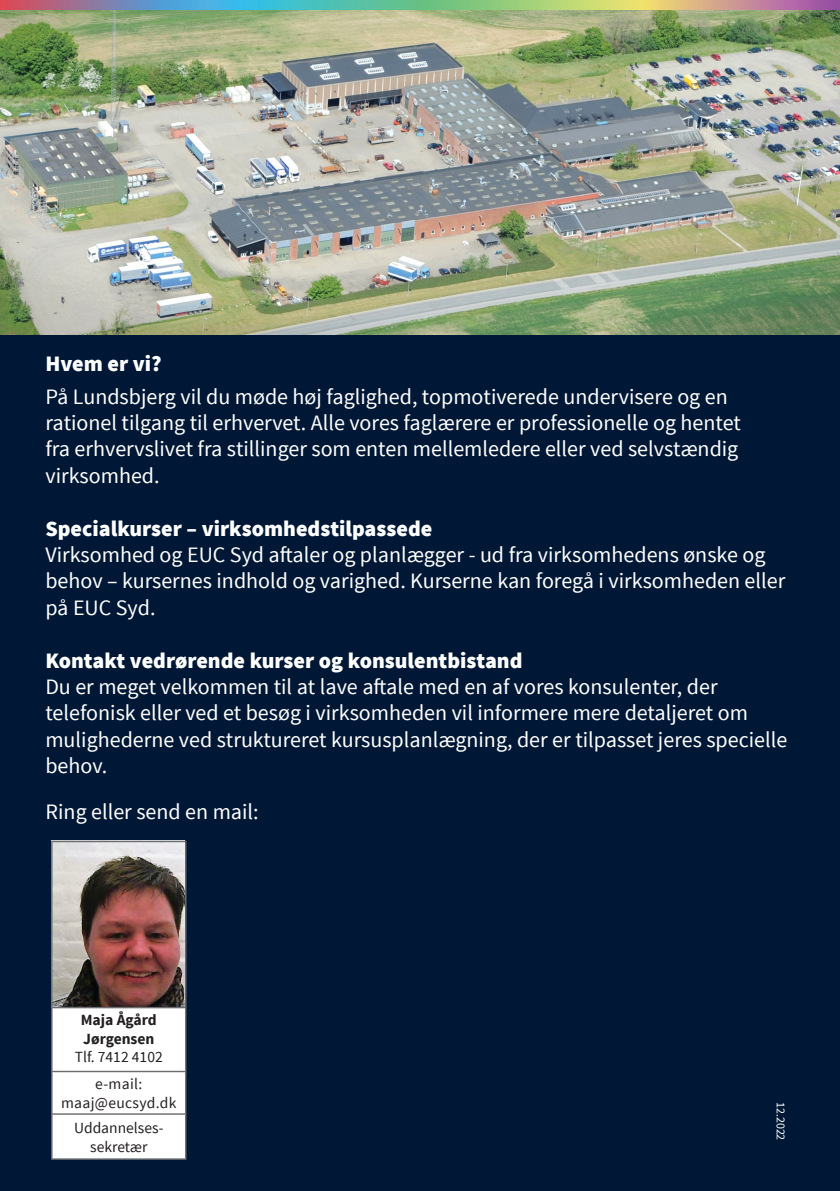
<style>
.page{position:relative;width:840px;height:1191px;background:#fff}
.page>*{position:absolute;margin:0;border:0;box-sizing:border-box;transform-origin:0 0}
.t1{font:22px/26.4px "Source Sans Pro";color:#fff}
.t2{font:900 22px "Source Sans Pro";color:#fff}
.t3{font:15.6px/26.6px "Source Sans Pro";color:#231f20;text-align:center}
.t4{font:700 15.6px/18.6px "Source Sans Pro";color:#231f20}
.t5{font:12px "Source Sans Pro";color:#fff}
</style>
<div class="page">
<div style="left:0;top:0;width:839px;height:1191px;background:#001835"></div>
<img style="left:0;top:10px;width:839px;height:324px">
<svg style="left:0;top:0;width:839px;height:10px;background:#8fa99b"></svg>
<img style="left:52px;top:842px;width:132px;height:165px">
<div style="left:52px;top:1008px;width:133px;height:150px;background:#fff"></div>
<hr style="left:51px;top:842px;width:1px;height:165px;background:#6c6d70">
<hr style="left:51px;top:1008px;width:1px;height:62px;background:#6c6d70">
<hr style="left:51px;top:1072px;width:1px;height:41px;background:#6c6d70">
<hr style="left:51px;top:1114px;width:1px;height:44px;background:#6c6d70">
<hr style="left:51px;top:840px;width:135px;height:2px;background:#6c6d70">
<hr style="left:185px;top:842px;width:1px;height:165px;background:#6c6d70">
<hr style="left:185px;top:1008px;width:1px;height:62px;background:#6c6d70">
<hr style="left:185px;top:1072px;width:1px;height:41px;background:#6c6d70">
<hr style="left:185px;top:1114px;width:1px;height:44px;background:#6c6d70">
<hr style="left:51px;top:1007px;width:135px;height:1px;background:#6c6d70">
<hr style="left:51px;top:1070px;width:135px;height:2px;background:#6c6d70">
<hr style="left:51px;top:1113px;width:135px;height:1px;background:#6c6d70">
<hr style="left:51px;top:1158px;width:135px;height:1px;background:#6c6d70">
<p class="t2" style="left:45px;top:350px;width:118px">Hvem er vi?</p>
<p class="t1" style="left:45px;top:383px;width:696px">På Lundsbjerg vil du møde høj faglighed, topmotiverede undervisere og en rationel tilgang til erhvervet. Alle vores faglærere er professionelle og hentet fra erhvervslivet fra stillinger som enten mellemledere eller ved selvstændig virksomhed.</p>
<p class="t2" style="left:45px;top:514px;width:388px">Specialkurser – virksomhedstilpassede</p>
<p class="t1" style="left:45px;top:542px;width:741px">Virksomhed og EUC Syd aftaler og planlægger - ud fra virksomhedens ønske og behov – kursernes indhold og varighed. Kurserne kan foregå i virksomheden eller på EUC Syd.</p>
<p class="t2" style="left:45px;top:646px;width:478px">Kontakt vedrørende kurser og konsulentbistand</p>
<p class="t1" style="left:45px;top:674px;width:743px">Du er meget velkommen til at lave aftale med en af vores konsulenter, der telefonisk eller ved et besøg i virksomheden vil informere mere detaljeret om mulighederne ved struktureret kursusplanlægning, der er tilpasset jeres specielle behov.</p>
<p class="t1" style="left:45px;top:799px;width:215px">Ring eller send en mail:</p>
<p class="t4" style="left:81px;top:1011px;width:78px">Maja Ågård<br>Jørgensen</p>
<p class="t3" style="left:75px;top:1044px;width:89px">Tlf. 7412 4102 e-mail:</p>
<p class="t3" style="left:61px;top:1089px;width:117px;line-height:25.6px">maaj@eucsyd.dk<br>Uddannelses-</p>
<p class="t3" style="left:90px;top:1133px;width:59px">sekretær</p>
<p class="t5" style="left:788px;top:1101px;width:40px;rotate:90deg">12.2022</p>
</div>
